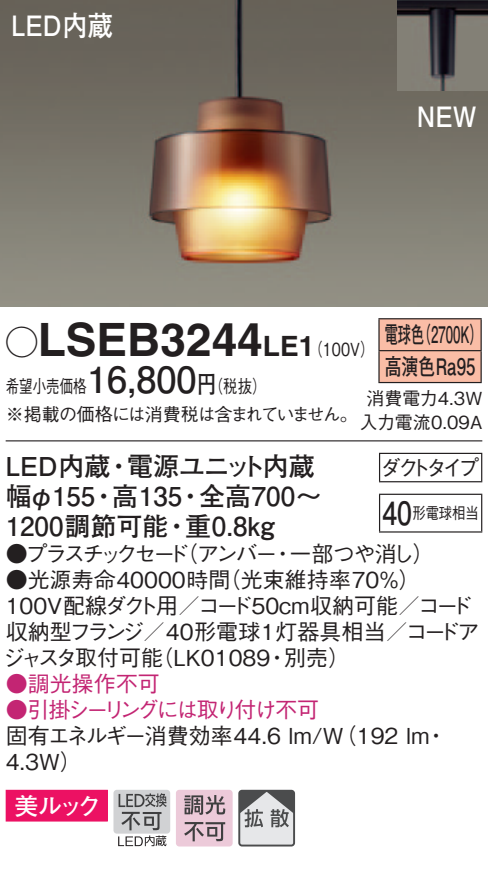
<style>
.page{position:relative;width:488px;height:873px;background:#fff}
.page>*{position:absolute;margin:0;border:0;box-sizing:border-box;transform-origin:0 0}
.t1{font:700 46px "Helvetica LT Std";color:#231f20}
.t2{font:700 36px "Futo Go B101 Pro";color:#231f20}
.t3{font:700 32px "Futo Go B101 Pro";color:#231f20;scale:.83 1}
.t4{font:700 28px "Futo Go B101 Pro";color:#fff;scale:.9 1}
.t5{font:700 28px "Helvetica LT Std";color:#231f20}
.t6{font:700 26px "Futo Go B101 Pro";color:#231f20}
.t7{font:700 26px "Futo Go B101 Pro";letter-spacing:-.05em;color:#231f20}
.t8{font:700 24px "Futo Go B101 Pro";color:#fff}
.t9{font:700 22.8px/32px "Futo Go B101 Pro";color:#231f20;scale:.58 1}
.t10{font:500 22px/26px "Gothic BBB Pro";color:#231f20}
.t11{font:500 22px "Gothic BBB Pro";letter-spacing:-.125em;color:#c32573}
.t12{font:500 22px "Gothic BBB Pro";letter-spacing:-.165em;color:#231f20}
.t13{font:500 22px "Gothic BBB Pro";letter-spacing:-.11em;color:#231f20}
.t14{font:500 22px "Gothic BBB Pro";letter-spacing:-.095em;color:#c32573}
.t15{font:500 22px "Gothic BBB Pro";color:#231f20;scale:.94 1}
.t16{font:500 18px/28px "Gothic BBB Pro";letter-spacing:-.04em;color:#231f20;scale:.75 1}
.t17{font:500 18px/24px "Gothic BBB Pro";color:#231f20;text-align:center}
.t18{font:500 18px "Gothic BBB Pro";color:#231f20;scale:.8 1}
.t19{font:500 16px "Gothic BBB Pro";color:#231f20;scale:.83 1}
.s1{font-family:"Ford Classification 1";font-weight:400;font-size:32px}
.s2{font-family:"Futo Go B101 Pro";font-weight:700;font-size:24px}
.s3{font-family:"Helvetica LT Std";font-weight:700;font-size:28px}
</style>
<div class="page">
<img style="left:0;top:0;width:488px;height:306px">
<img style="left:397px;top:0;width:91px;height:91px">
<div style="left:6px;top:789px;width:102px;height:32px;background:#ec1163"></div>
<div style="left:113px;top:789px;width:57px;height:44px;background:#d1d2d4;border-radius:3px"></div>
<svg style="left:118px;top:793px;width:48px;height:53px"></svg>
<svg style="left:176px;top:789px;width:56px;height:57px;background:#c9aeba"></svg>
<svg style="left:241px;top:792px;width:51px;height:51px;background:#b3b4b6"></svg>
<div style="left:238px;top:789px;width:57px;height:57px;border:2px solid #4b4c4d;border-radius:3px"></div>
<hr style="left:6px;top:440px;width:476px;height:1px;background:#231f20">
<div style="left:379px;top:319px;width:101px;height:63px;background:#fabda6"></div>
<hr style="left:378px;top:318px;width:103px;height:1px;background:#231f20">
<hr style="left:378px;top:319px;width:1px;height:31px;background:#231f20">
<hr style="left:480px;top:319px;width:1px;height:31px;background:#231f20">
<hr style="left:378px;top:350px;width:103px;height:1px;background:#231f20">
<hr style="left:378px;top:351px;width:1px;height:31px;background:#231f20">
<hr style="left:480px;top:351px;width:1px;height:31px;background:#231f20">
<hr style="left:378px;top:382px;width:103px;height:1px;background:#231f20">
<svg style="left:379px;top:454px;width:1px;height:27px"></svg>
<hr style="left:379px;top:453px;width:103px;height:1px;background:#231f20">
<svg style="left:481px;top:454px;width:1px;height:27px"></svg>
<hr style="left:379px;top:481px;width:103px;height:1px;background:#231f20">
<hr style="left:379px;top:495px;width:1px;height:36px;background:#231f20">
<hr style="left:379px;top:493px;width:103px;height:2px;background:#231f20">
<hr style="left:481px;top:495px;width:1px;height:36px;background:#231f20">
<hr style="left:379px;top:531px;width:103px;height:1px;background:#231f20">
<p class="t4" style="left:11px;top:3px;width:114px">LED内蔵</p>
<p class="t4" style="left:416px;top:94px;width:68px">NEW</p>
<h1 class="t1" style="left:6px;top:311px;width:258px"><span class="s1">A</span>LSEB3244</h1>
<p class="t18" style="left:197px;top:372px;width:88px">（<span class="s2">円</span>税抜(</p>
<p class="t9" style="left:417px;top:316px;width:115px">（2700 (K</p>
<p class="t9" style="left:384px;top:316px;width:158px">電球色<br>高演色Ra95</p>
<p class="t5" style="left:263px;top:329px;width:37px">LE</p>
<p class="t18" style="left:298px;top:334px;width:96px">（<span class="s3">1</span> 100 (V</p>
<h2 class="t2" style="left:87px;top:351px;width:111px">16,800</h2>
<p class="t16" style="left:6px;top:370px;width:471px">希望小売価格<br>※掲載の価格には消費税は含まれていません。</p>
<p class="t7" style="left:127px;top:445px;width:189px">電源ユニット内蔵</p>
<p class="t17" style="left:359px;top:383px;width:124px">消費電力4.3W入力電流0.09A</p>
<p class="t6" style="left:6px;top:445px;width:106px">LED内蔵</p>
<p class="t15" style="left:380px;top:450px;width:106px">ダクトタイプ</p>
<p class="t19" style="left:412px;top:500px;width:81px">形電球相当</p>
<p class="t6" style="left:106px;top:445px;width:27px">・</p>
<p class="t6" style="left:199px;top:475px;width:124px">全高700~</p>
<p class="t6" style="left:6px;top:475px;width:91px">幅φ155</p>
<p class="t6" style="left:112px;top:475px;width:72px">高135</p>
<p class="t6" style="left:91px;top:475px;width:27px">・</p>
<p class="t6" style="left:178px;top:475px;width:27px">・</p>
<h3 class="t3" style="left:382px;top:487px;width:37px">40</h3>
<p class="t6" style="left:185px;top:505px;width:91px">重0.8kg</p>
<p class="t6" style="left:6px;top:505px;width:164px">1200調節可能</p>
<p class="t6" style="left:164px;top:505px;width:27px">・</p>
<p class="t10" style="left:176px;top:538px;width:103px">（アンバー</p>
<p class="t10" style="left:289px;top:538px;width:146px">一部つや消し(</p>
<p class="t12" style="left:6px;top:536px;width:185px">●プラスチックセード</p>
<p class="t10" style="left:272px;top:538px;width:23px">・</p>
<p class="t10" style="left:219px;top:564px;width:203px">（光束維持率70％(</p>
<p class="t10" style="left:6px;top:564px;width:226px">●光源寿命40000時間</p>
<p class="t10" style="left:6px;top:590px;width:468px">100V配線ダクト用／コード50cm収納可能／コード</p>
<p class="t10" style="left:6px;top:616px;width:475px">収納型フランジ／40形電球1灯器具相当／コードア</p>
<p class="t10" style="left:284px;top:642px;width:67px">別売(</p>
<p class="t10" style="left:152px;top:642px;width:120px">（LK01089</p>
<p class="t13" style="left:3px;top:640px;width:162px">ジャスタ取付可能</p>
<p class="t14" style="left:6px;top:666px;width:155px">●調光操作不可</p>
<p class="t11" style="left:6px;top:692px;width:315px">●引掛シーリングには取り付け不可</p>
<p class="t10" style="left:266px;top:642px;width:23px">・</p>
<p class="t10" style="left:6px;top:720px;width:425px">固有エネルギー消費効率44.6 lm （W/ 192 lm<br>4.3W(</p>
<p class="t10" style="left:425px;top:720px;width:23px">・</p>
<p class="t8" style="left:14px;top:786px;width:88px">美ルック</p>
</div>
